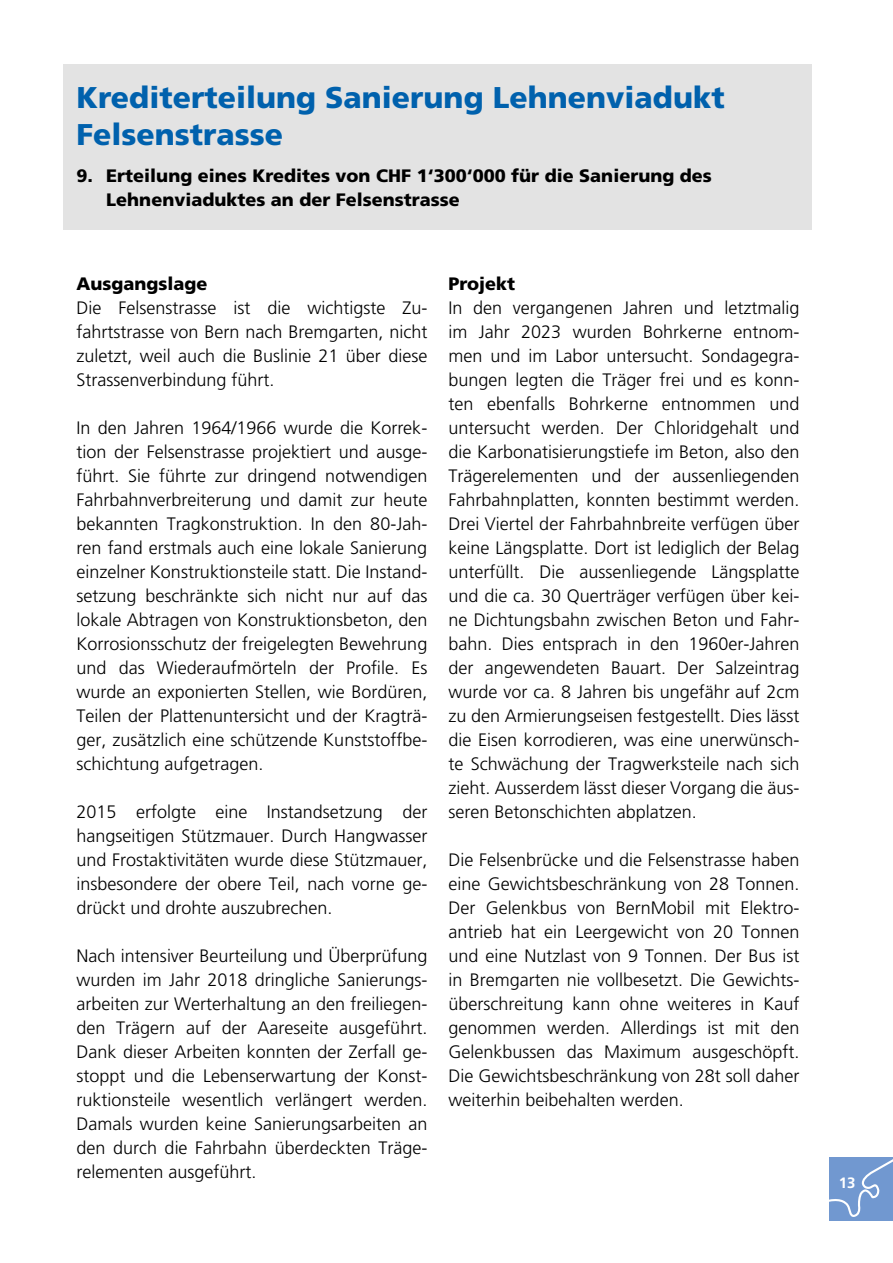
<style>
.page{position:relative;width:893px;height:1263px;background:#fff}
.page>*{position:absolute;margin:0;border:0;box-sizing:border-box;transform-origin:0 0}
.t1{font:900 30px/37.5px "Frutiger LT Std";color:#0061ad}
.t2{font:300 18px/24px "Frutiger LT Std";color:#000;text-align:justify}
.t3{font:900 18px/24px "Frutiger LT Std";color:#000}
.t4{font:700 15px "Frutiger LT Std";color:#fff}
</style>
<div class="page">
<div style="left:829px;top:1157px;width:64px;height:63px;background:#7198d0"></div>
<svg style="left:829px;top:1159px;width:64px;height:58px"></svg>
<div style="left:64px;top:64px;width:748px;height:166px;background:#e3e3e3"></div>
<h1 class="t1" style="left:77px;top:78px;width:650px">Krediterteilung Sanierung Lehnenviadukt<br>Felsenstrasse</h1>
<p class="t3" style="left:106px;top:163px;width:607px;text-indent:-30px">9. Erteilung eines Kredites von CHF 1‘300‘000 für die Sanierung des<br>Lehnenviaduktes an der Felsenstrasse</p>
<p class="t3" style="left:77px;top:272px;width:133px">Ausgangslage</p>
<p class="t2" style="left:77px;top:296px;width:352px">Die Felsenstrasse ist die wichtigste Zu&shy;fahrtstrasse von Bern nach Bremgarten, nicht zuletzt, weil auch die Buslinie 21 über diese Strassenverbindung führt.</p>
<p class="t2" style="left:77px;top:416px;width:352px">In den Jahren 1964/1966 wurde die Korrek&shy;tion der Felsenstrasse projektiert und ausge&shy;führt. Sie führte zur dringend notwendigen Fahrbahnverbreiterung und damit zur heute bekannten Tragkonstruktion. In den 80-Jah&shy;ren fand erstmals auch eine lokale Sanierung einzelner Konstruktionsteile statt. Die Instand&shy;setzung beschränkte sich nicht nur auf das lokale Abtragen von Konstruktionsbeton, den Korrosionsschutz der freigelegten Bewehrung und das Wiederaufmörteln der Profile. Es wurde an exponierten Stellen, wie Bordüren, Teilen der Plattenuntersicht und der Kragträ&shy;ger, zusätzlich eine schützende Kunststoffbe&shy;schichtung aufgetragen.</p>
<p class="t2" style="left:77px;top:800px;width:352px">2015 erfolgte eine Instandsetzung der hangseitigen Stützmauer. Durch Hangwasser und Frostaktivitäten wurde diese Stützmauer, insbesondere der obere Teil, nach vorne ge&shy;drückt und drohte auszubrechen.</p>
<p class="t2" style="left:77px;top:944px;width:352px">Nach intensiver Beurteilung und Überprüfung wurden im Jahr 2018 dringliche Sanierungs&shy;arbeiten zur Werterhaltung an den freiliegen&shy;den Trägern auf der Aareseite ausgeführt.<br>Dank dieser Arbeiten konnten der Zerfall ge&shy;stoppt und die Lebenserwartung der Konst&shy;ruktionsteile wesentlich verlängert werden.<br>Damals wurden keine Sanierungsarbeiten an den durch die Fahrbahn überdeckten Träge&shy;relementen ausgeführt.</p>
<p class="t3" style="left:449px;top:271px;width:68px">Projekt</p>
<p class="t2" style="left:449px;top:296px;width:352px">In den vergangenen Jahren und letztmalig im Jahr 2023 wurden Bohrkerne entnom&shy;men und im Labor untersucht. Sondagegra&shy;bungen legten die Träger frei und es konn&shy;ten ebenfalls Bohrkerne entnommen und untersucht werden. Der Chloridgehalt und die Karbonatisierungstiefe im Beton, also den Trägerelementen und der aussenliegenden Fahrbahnplatten, konnten bestimmt werden.<br>Drei Viertel der Fahrbahnbreite verfügen über keine Längsplatte. Dort ist lediglich der Belag unterfüllt. Die aussenliegende Längsplatte und die ca. 30 Querträger verfügen über kei&shy;ne Dichtungsbahn zwischen Beton und Fahr&shy;bahn. Dies entsprach in den 1960er-Jahren der angewendeten Bauart. Der Salzeintrag wurde vor ca. 8 Jahren bis ungefähr auf 2cm zu den Armierungseisen festgestellt. Dies lässt die Eisen korrodieren, was eine unerwünsch&shy;te Schwächung der Tragwerksteile nach sich zieht. Ausserdem lässt dieser Vorgang die äus&shy;seren Betonschichten abplatzen.</p>
<p class="t2" style="left:449px;top:848px;width:352px">Die Felsenbrücke und die Felsenstrasse haben eine Gewichtsbeschränkung von 28 Tonnen.<br>Der Gelenkbus von BernMobil mit Elektro&shy;antrieb hat ein Leergewicht von 20 Tonnen und eine Nutzlast von 9 Tonnen. Der Bus ist in Bremgarten nie vollbesetzt. Die Gewichts&shy;überschreitung kann ohne weiteres in Kauf genommen werden. Allerdings ist mit den Gelenkbussen das Maximum ausgeschöpft.<br>Die Gewichtsbeschränkung von 28t soll daher weiterhin beibehalten werden.</p>
<p class="t4" style="left:839px;top:1174px;width:18px">13</p>
</div>
